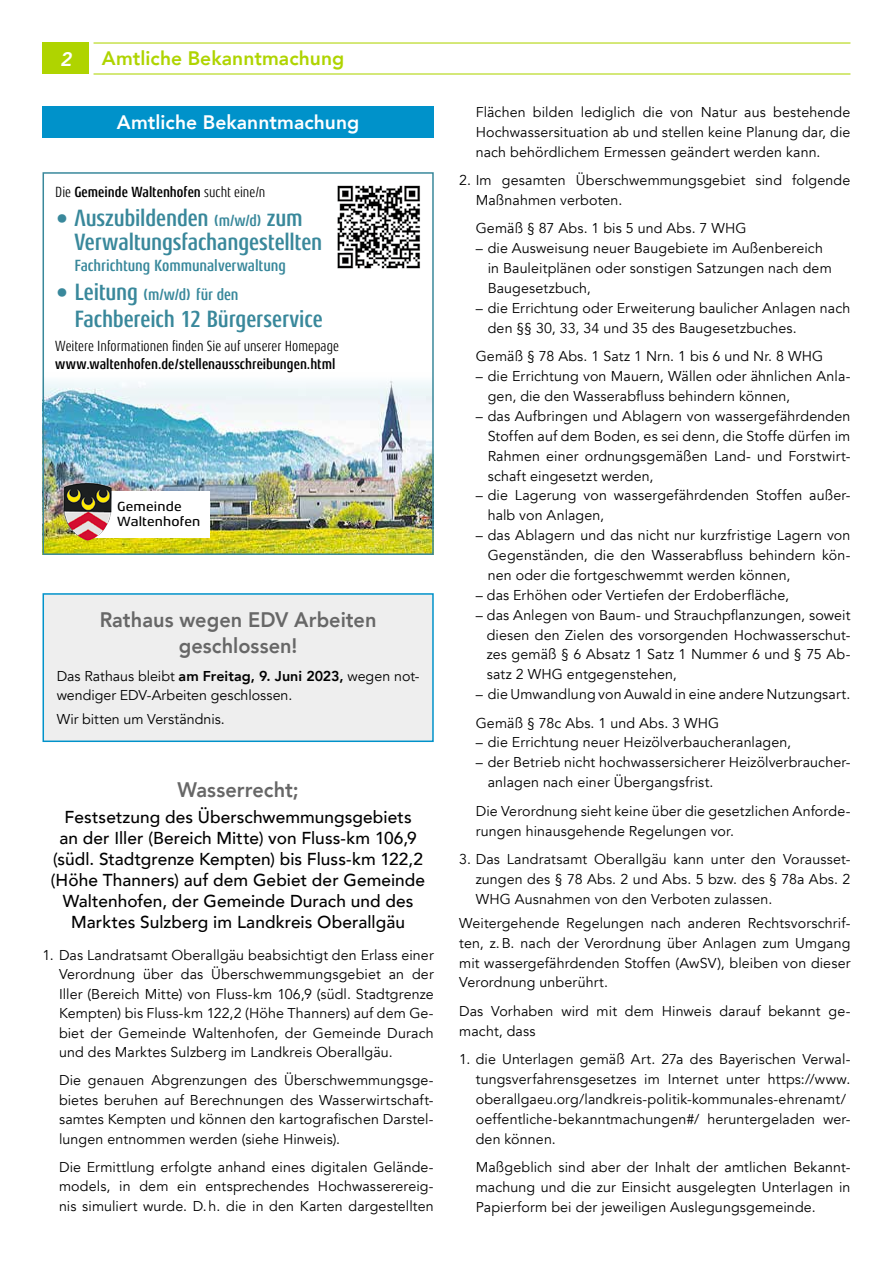
<style>
.page{position:relative;width:893px;height:1263px;background:#fff}
.page>*{position:absolute;margin:0;border:0;box-sizing:border-box;transform-origin:0 0}
.t1{font:24px/24px "Aeonis LT Pro Bold Condensed OV BBMHBV";letter-spacing:-.01em;color:#39889b}
.t2{font:800 21px/25.5px "Avenir LT Com";letter-spacing:.005em;color:#676767;text-align:center;scale:.95 1}
.t3{font:800 19.5px "Avenir LT Com";letter-spacing:.005em;color:#afd400}
.t4{font:800 19.5px "Avenir LT Com";letter-spacing:.005em;color:#fff}
.t5{font:italic 800 19.5px "Avenir LT Com";color:#fff}
.t6{font:500 17.25px/21px "Avenir LT Com";letter-spacing:.005em;color:#000;text-align:center}
.t7{font:16.5px "Aeonis LT Pro Bold Condensed OV BBMHBV";letter-spacing:-.005em;color:#39889b}
.t8{font:15px "Aeonis LT Pro Bold Condensed OV BBMHBV";color:#000}
.t9{font:15px "Aeonis LT Pro Condensed OV BBMHBU";color:#000}
.t10{font:14.25px/20px "Avenir LT Com";letter-spacing:.01em;color:#000}
.t11{font:13.5px/15px "Aeonis LT Pro Medium OV BBMHBW";letter-spacing:.01em;color:#000}
.s1{font-family:"Aeonis LT Pro Condensed OV BBMHBU"}
.s2{font-size:16.5px}
.s3{font-size:24px}
.s4{font-weight:800}
</style>
<div class="page">
<hr style="left:94px;top:73px;width:756px;height:2px;background:#afd400">
<hr style="left:94px;top:42px;width:756px;height:2px;background:#afd400">
<div style="left:43px;top:43px;width:46px;height:31px;background:#afd400"></div>
<div style="left:43px;top:106px;width:391px;height:32px;background:#0092ca"></div>
<img style="left:46px;top:380px;width:385px;height:172px">
<div style="left:43px;top:172px;width:391px;height:383px;border:2px solid #39889b"></div>
<div style="left:93px;top:491px;width:117px;height:47px;background:#fff"></div>
<img style="left:63px;top:483px;width:49px;height:58px">
<img style="left:337px;top:185px;width:83px;height:84px">
<div style="left:43px;top:594px;width:390px;height:147px;background:#eee"></div>
<div style="left:43px;top:593px;width:391px;height:149px;border:2px solid #0092ca"></div>
<h3 class="t5" style="left:60px;top:48px;width:13px">2</h3>
<h3 class="t3" style="left:102px;top:47px;width:244px">Amtliche Bekanntmachung</h3>
<h3 class="t4" style="left:117px;top:111px;width:244px">Amtliche Bekanntmachung</h3>
<p class="t8" style="left:55px;top:184px;width:212px"><span class="s1">Die</span> Gemeinde Waltenhofen <span class="s1">sucht eine/n</span></p>
<h1 class="t1" style="left:74px;top:206px;width:249px;text-indent:-19px">• Auszubildenden <span class="s2">(m/w/d)</span> zum<br>Verwaltungsfachangestellten</h1>
<p class="t7" style="left:74px;top:256px;width:213px">Fachrichtung Kommunalverwaltung</p>
<p class="t7" style="left:55px;top:285px;width:185px"><span class="s3">• Leitung</span> (m/w/d) für den</p>
<h1 class="t1" style="left:74px;top:307px;width:250px">Fachbereich 12 Bürgerservice</h1>
<p class="t9" style="left:55px;top:338px;width:285px">Weitere Informationen finden Sie auf unserer Homepage</p>
<p class="t8" style="left:55px;top:356px;width:282px">www.waltenhofen.de/stellenausschreibungen.html</p>
<p class="t11" style="left:117px;top:499px;width:85px">Gemeinde<br>Waltenhofen</p>
<h2 class="t2" style="left:100px;top:607px;width:293px">Rathaus wegen EDV Arbeiten geschlossen!</h2>
<p class="t10" style="left:57px;top:666px;width:364px;line-height:19.5px">Das Rathaus bleibt <span class="s4">am Freitag, 9. Juni 2023,</span> wegen not&shy;wendiger EDV-Arbeiten geschlossen.</p>
<p class="t10" style="left:57px;top:709px;width:169px">Wir bitten um Verständnis.</p>
<h2 class="t2" style="left:177px;top:777px;width:129px">Wasserrecht;</h2>
<p class="t6" style="left:51px;top:806px;width:376px">Festsetzung des Überschwemmungsgebiets<br>an der Iller (Bereich Mitte) von Fluss-km 106,9 (südl. Stadtgrenze Kempten) bis Fluss-km 122,2 (Höhe Thanners) auf dem Gebiet der Gemeinde Waltenhofen, der Gemeinde Durach und des Marktes Sulzberg im Landkreis Oberallgäu</p>
<p class="t10" style="left:59px;top:945px;width:376px;line-height:19.5px;text-align:justify;text-indent:-17px">1. Das Landratsamt Oberallgäu beabsichtigt den Erlass einer Verordnung über das Überschwemmungsgebiet an der Iller (Bereich Mitte) von Fluss-km 106,9 (südl. Stadtgrenze Kempten) bis Fluss-km 122,2 (Höhe Thanners) auf dem Ge&shy;biet der Gemeinde Waltenhofen, der Gemeinde Durach und des Marktes Sulzberg im Landkreis Oberallgäu.</p>
<p class="t10" style="left:59px;top:1071px;width:376px;line-height:19.5px;text-align:justify">Die genauen Abgrenzungen des Überschwemmungsge&shy;bietes beruhen auf Berechnungen des Wasserwirtschaft&shy;samtes Kempten und können den kartografischen Darstel&shy;lungen entnommen werden (siehe Hinweis).</p>
<p class="t10" style="left:59px;top:1157px;width:376px;line-height:19.5px;text-align:justify">Die Ermittlung erfolgte anhand eines digitalen Gelände&shy;models, in dem ein entsprechendes Hochwasserereig&shy;nis simuliert wurde. D.h. die in den Karten dargestellten</p>
<p class="t10" style="left:476px;top:102px;width:376px;text-align:justify">Flächen bilden lediglich die von Natur aus bestehende Hochwassersituation ab und stellen keine Planung dar, die nach behördlichem Ermessen geändert werden kann.</p>
<p class="t10" style="left:476px;top:171px;width:376px;text-indent:-17px">2. Im gesamten Überschwemmungsgebiet sind folgende<br>Maßnahmen verboten.</p>
<p class="t10" style="left:476px;top:219px;width:272px">Gemäß § 87 Abs. 1 bis 5 und Abs. 7 WHG</p>
<p class="t10" style="left:488px;top:239px;width:346px;text-indent:-12px">– die Ausweisung neuer Baugebiete im Außenbereich in Bauleitplänen oder sonstigen Satzungen nach dem<br>Baugesetzbuch,</p>
<p class="t10" style="left:488px;top:298px;width:364px;text-indent:-12px">– die Errichtung oder Erweiterung baulicher Anlagen nach den §§ 30, 33, 34 und 35 des Baugesetzbuches.</p>
<p class="t10" style="left:476px;top:347px;width:349px">Gemäß § 78 Abs. 1 Satz 1 Nrn. 1 bis 6 und Nr. 8 WHG</p>
<p class="t10" style="left:488px;top:366px;width:364px;text-indent:-12px">– die Errichtung von Mauern, Wällen oder ähnlichen Anla&shy;gen, die den Wasserabfluss behindern können,</p>
<p class="t10" style="left:488px;top:406px;width:364px;text-align:justify;text-indent:-12px">– das Aufbringen und Ablagern von wassergefährdenden Stoffen auf dem Boden, es sei denn, die Stoffe dürfen im Rahmen einer ordnungsgemäßen Land- und Forstwirt&shy;schaft eingesetzt werden,</p>
<p class="t10" style="left:488px;top:486px;width:364px;text-indent:-12px">– die Lagerung von wassergefährdenden Stoffen außer&shy;halb von Anlagen,</p>
<p class="t10" style="left:488px;top:525px;width:364px;text-align:justify;text-indent:-12px">– das Ablagern und das nicht nur kurzfristige Lagern von Gegenständen, die den Wasserabfluss behindern kön&shy;nen oder die fortgeschwemmt werden können,</p>
<p class="t10" style="left:476px;top:585px;width:315px">– das Erhöhen oder Vertiefen der Erdoberfläche,</p>
<p class="t10" style="left:487px;top:605px;width:365px;text-align:justify;text-indent:-11px">– das Anlegen von Baum- und Strauchpflanzungen, soweit diesen den Zielen des vorsorgenden Hochwasserschut&shy;zes gemäß § 6 Absatz 1 Satz 1 Nummer 6 und § 75 Ab&shy;satz 2 WHG entgegenstehen,</p>
<p class="t10" style="left:476px;top:680px;width:376px;line-height:28.3px">– die Umwandlung von Auwald in eine andere Nutzungsart.<br>Gemäß § 78c Abs. 1 und Abs. 3 WHG</p>
<p class="t10" style="left:476px;top:733px;width:317px">– die Errichtung neuer Heizölverbaucheranlagen,</p>
<p class="t10" style="left:488px;top:753px;width:364px;text-indent:-12px">– der Betrieb nicht hochwassersicherer Heizölverbraucher&shy;anlagen nach einer Übergangsfrist.</p>
<p class="t10" style="left:476px;top:801px;width:376px">Die Verordnung sieht keine über die gesetzlichen Anforde&shy;rungen hinausgehende Regelungen vor.</p>
<p class="t10" style="left:476px;top:849px;width:376px;text-align:justify;text-indent:-17px">3. Das Landratsamt Oberallgäu kann unter den Vorausset&shy;zungen des § 78 Abs. 2 und Abs. 5 bzw. des § 78a Abs. 2<br>WHG Ausnahmen von den Verboten zulassen.</p>
<p class="t10" style="left:459px;top:913px;width:393px;text-align:justify">Weitergehende Regelungen nach anderen Rechtsvorschrif&shy;ten, z.B. nach der Verordnung über Anlagen zum Umgang mit wassergefährdenden Stoffen (AwSV), bleiben von dieser Verordnung unberührt.</p>
<p class="t10" style="left:459px;top:1001px;width:393px">Das Vorhaben wird mit dem Hinweis darauf bekannt ge&shy;macht, dass</p>
<p class="t10" style="left:476px;top:1049px;width:376px;text-indent:-17px">1. die Unterlagen gemäß Art. 27a des Bayerischen Verwal&shy;tungsverfahrensgesetzes im Internet unter https://www. oberallgaeu.org/landkreis-politik-kommunales-ehrenamt/ oeffentliche-bekanntmachungen#/ heruntergeladen wer&shy;den können.</p>
<p class="t10" style="left:476px;top:1157px;width:376px;text-align:justify">Maßgeblich sind aber der Inhalt der amtlichen Bekannt&shy;machung und die zur Einsicht ausgelegten Unterlagen in Papierform bei der jeweiligen Auslegungsgemeinde.</p>
</div>
